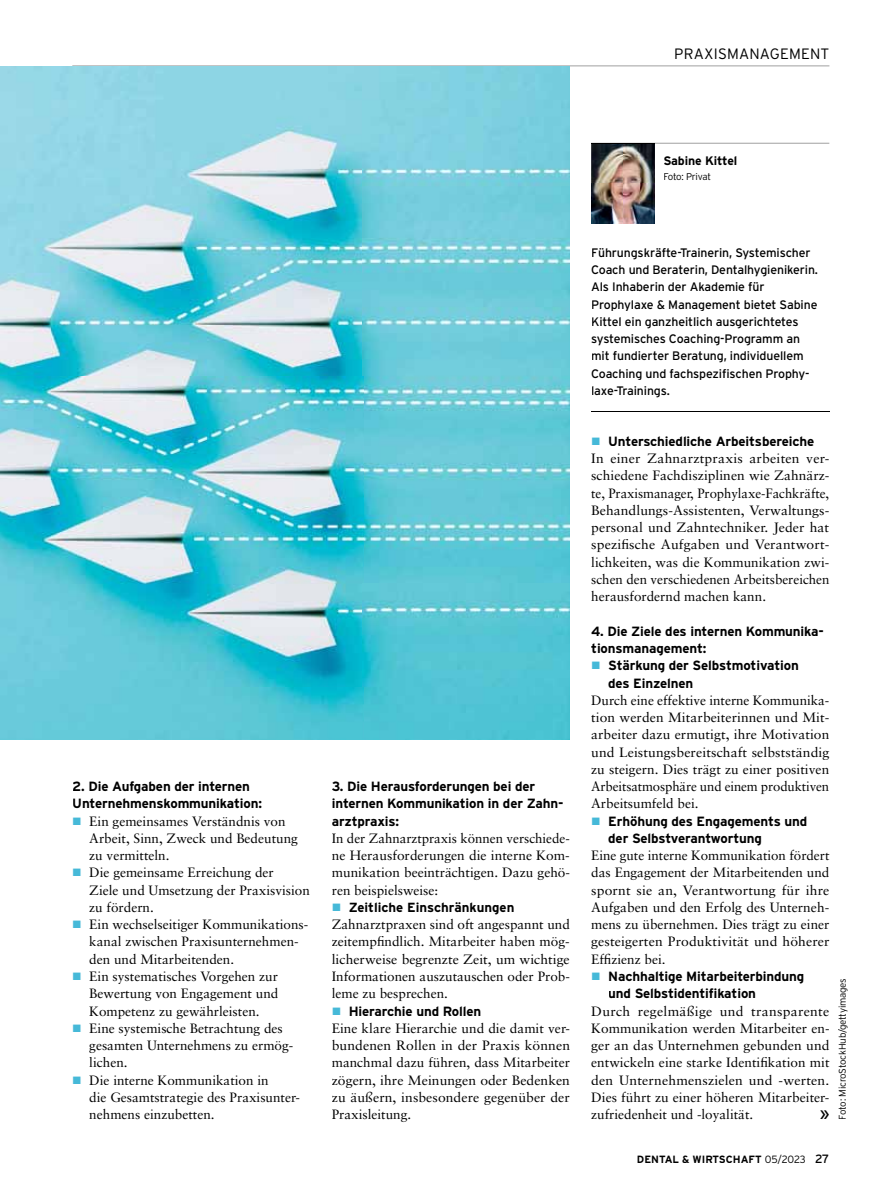
<style>
.page{position:relative;width:889px;height:1200px;background:#fff}
.page>*{position:absolute;margin:0;border:0;box-sizing:border-box;transform-origin:0 0}
.t1{font:16.5px "Interstate";color:#000}
.t2{font:300 15px "Interstate";letter-spacing:.01em;color:#000}
.t3{font:13.5px/17.2px "Sabon";color:#000;text-align:justify}
.t4{font:700 13.35px/17.2px "Interstate";letter-spacing:-.01em;color:#000}
.t5{font:700 13.2px "Interstate";color:#000}
.t6{font:12.3px/17.2px "Interstate";letter-spacing:-.01em;color:#000}
.t7{font:700 12.3px "Interstate";letter-spacing:-.01em;color:#000}
.t8{font:700 10.5px "Interstate";color:#000}
.t9{font:300 9.75px "Interstate";letter-spacing:-.02em;color:#000}
.s1{color:#46b9d8}
.s2{font-weight:300}
.s3{font-weight:400;font-size:12px}
</style>
<div class="page">
<svg style="left:570px;top:66px;width:259px;height:1px"></svg>
<img style="left:0;top:66px;width:570px;height:673px">
<img style="left:591px;top:144px;width:64px;height:80px">
<hr style="left:591px;top:411px;width:238px;height:1px;background:#000">
<svg style="left:591px;top:143px;width:238px;height:1px"></svg>
<p class="t2" style="left:674px;top:45px;width:157px">PRAXISMANAGEMENT</p>
<p class="t7" style="left:663px;top:154px;width:75px">Sabine Kittel</p>
<p class="t9" style="left:663px;top:171px;width:49px">Foto: Privat</p>
<p class="t4" style="left:72px;top:777px;width:191px">2. Die Aufgaben der internen<br>Unternehmenskommunikation:</p>
<p class="t3" style="left:89px;top:812px;width:210px;text-align:left;text-indent:-17px"><span class="s1">■</span> Ein gemeinsames Verständnis von<br>Arbeit, Sinn, Zweck und Bedeutung zu vermitteln.</p>
<p class="t3" style="left:89px;top:863px;width:222px;text-align:left;text-indent:-17px"><span class="s1">■</span> Die gemeinsame Erreichung der<br>Ziele und Umsetzung der Praxisvision zu fördern.</p>
<p class="t3" style="left:89px;top:915px;width:221px;text-align:left;text-indent:-17px"><span class="s1">■</span> Ein wechselseitiger Kommunikations&shy;kanal zwischen Praxisunternehmen&shy;den und Mitarbeitenden.</p>
<p class="t3" style="left:89px;top:967px;width:191px;text-indent:-17px"><span class="s1">■</span> Ein systematisches Vorgehen zur Bewertung von Engagement und Kompetenz zu gewährleisten.</p>
<p class="t3" style="left:89px;top:1019px;width:205px;text-align:left;text-indent:-17px"><span class="s1">■</span> Eine systemische Betrachtung des gesamten Unternehmens zu ermög&shy;lichen.</p>
<p class="t3" style="left:89px;top:1070px;width:212px;text-align:left;text-indent:-17px"><span class="s1">■</span> Die interne Kommunikation in<br>die Gesamtstrategie des Praxisunter&shy;nehmens einzubetten.</p>
<p class="t4" style="left:332px;top:777px;width:233px">3. Die Herausforderungen bei der internen Kommunikation in der Zahn&shy;arztpraxis:</p>
<p class="t3" style="left:332px;top:829px;width:240px">In der Zahnarztpraxis können verschiede&shy;ne Herausforderungen die interne Kom&shy;munikation beeinträchtigen. Dazu gehö&shy;ren beispielsweise:</p>
<p class="t5" style="left:332px;top:899px;width:184px"><span class="s1">■</span> Zeitliche Einschränkungen</p>
<p class="t3" style="left:332px;top:915px;width:240px">Zahnarztpraxen sind oft angespannt und zeitempfindlich. Mitarbeiter haben mög&shy;licherweise begrenzte Zeit, um wichtige Informationen auszutauschen oder Prob&shy;leme zu besprechen.</p>
<p class="t4" style="left:332px;top:1001px;width:151px"><span class="s1">■</span> Hierarchie und Rollen</p>
<p class="t3" style="left:332px;top:1019px;width:240px">Eine klare Hierarchie und die damit ver&shy;bundenen Rollen in der Praxis können manchmal dazu führen, dass Mitarbeiter zögern, ihre Meinungen oder Bedenken zu äußern, insbesondere gegenüber der Praxisleitung.</p>
<p class="t6" style="left:591px;top:244px;width:228px">Führungskräfte-Trainerin, Systemischer Coach und Beraterin, Dentalhygienikerin.<br>Als Inhaberin der Akademie für<br>Prophy laxe &amp; Management bietet Sabine Kittel ein ganzheitlich ausgerichtetes systemisches Coaching-Programm an mit fundierter Beratung, individuellem Coaching und fachspezifischen Prophy&shy;laxe-Trainings.</p>
<p class="t4" style="left:591px;top:432px;width:225px"><span class="s1">■</span> Unterschiedliche Arbeitsbereiche</p>
<p class="t3" style="left:591px;top:449px;width:240px">In einer Zahnarztpraxis arbeiten ver&shy;schiedene Fachdisziplinen wie Zahnärz&shy;te, Praxismanager, Prophylaxe-Fachkräfte, Behandlungs-Assistenten, Verwaltungs&shy;personal und Zahntechniker. Jeder hat spezifische Aufgaben und Verantwort&shy;lichkeiten, was die Kommunikation zwi&shy;schen den verschiedenen Arbeitsbereichen herausfordernd machen kann.</p>
<p class="t4" style="left:591px;top:622px;width:234px">4. Die Ziele des internen Kommunika&shy;tionsmanagement:</p>
<p class="t4" style="left:608px;top:656px;width:192px;text-indent:-17px"><span class="s1">■</span> Stärkung der Selbstmotivation des Einzelnen</p>
<p class="t3" style="left:591px;top:691px;width:240px">Durch eine effektive interne Kommunika&shy;tion werden Mitarbeiterinnen und Mit&shy;arbeiter dazu ermutigt, ihre Motivation und Leistungsbereitschaft selbstständig zu steigern. Dies trägt zu einer positiven Arbeitsatmosphäre und einem produktiven Arbeitsumfeld bei.</p>
<p class="t4" style="left:608px;top:812px;width:201px;text-indent:-17px"><span class="s1">■</span> Erhöhung des Engagements und der Selbstverantwortung</p>
<p class="t3" style="left:591px;top:846px;width:240px">Eine gute interne Kommunikation fördert das Engagement der Mitarbeitenden und spornt sie an, Verantwortung für ihre Aufgaben und den Erfolg des Unterneh&shy;mens zu übernehmen. Dies trägt zu einer gesteigerten Produktivität und höherer Effizienz bei.</p>
<p class="t4" style="left:608px;top:967px;width:198px;text-indent:-17px"><span class="s1">■</span> Nachhaltige Mitarbeiterbindung und Selbstidentifikation</p>
<p class="t3" style="left:591px;top:1001px;width:240px">Durch regelmäßige und transparente Kommunikation werden Mitarbeiter en&shy;ger an das Unternehmen gebunden und entwickeln eine starke Identifikation mit den Unternehmenszielen und -werten.<br>Dies führt zu einer höheren Mitarbeiter&shy;zufriedenheit und -loyalität.</p>
<p class="t1" style="left:819px;top:1103px;width:11px">»</p>
<p class="t9" style="left:837px;top:1119px;width:143px;rotate:-90deg">Foto: MicroStockHub/gettyimages</p>
<p class="t8" style="left:637px;top:1152px;width:194px">DENTAL &amp; WIRTSCHAFT <span class="s2">05 / 2023</span> <span class="s3">27</span></p>
</div>
